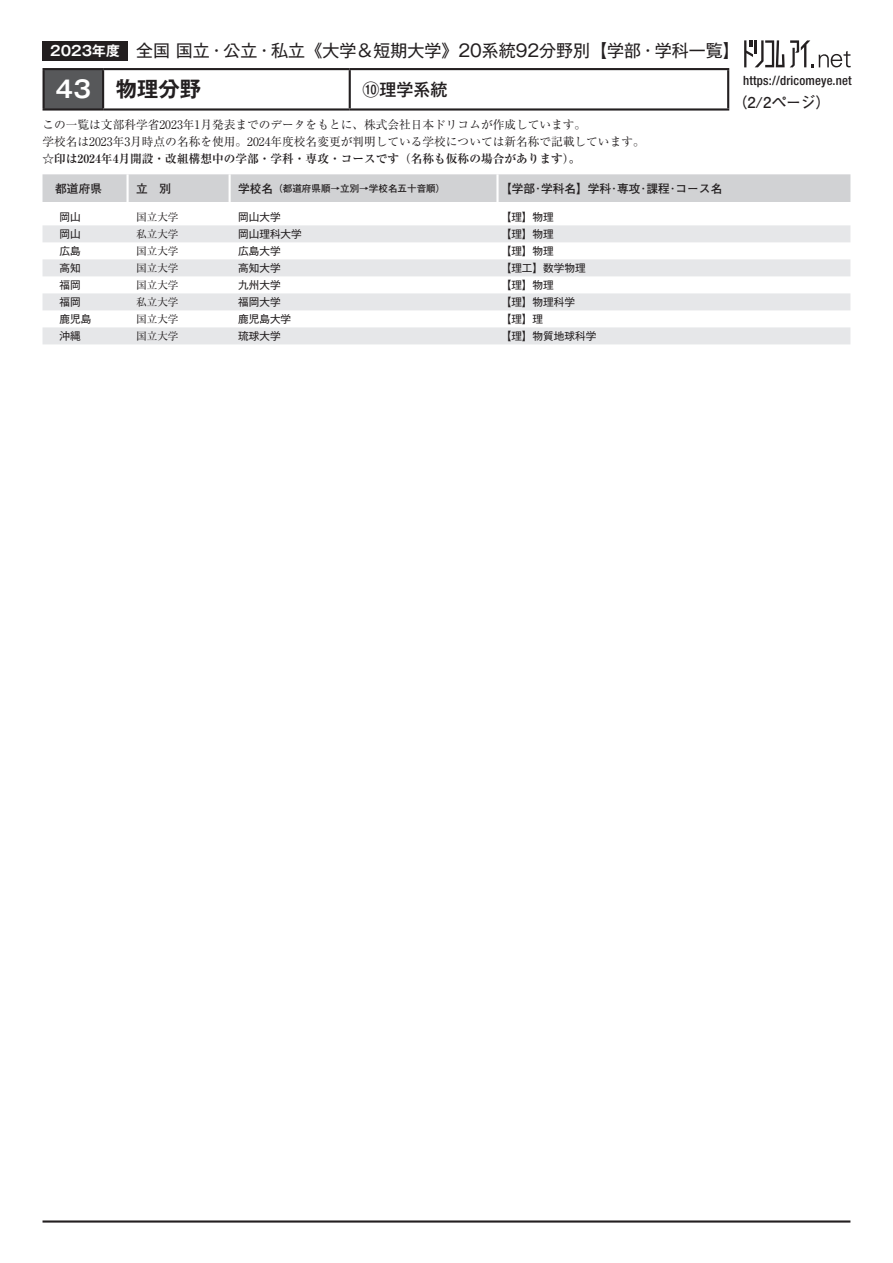
<style>
.page{position:relative;width:893px;height:1263px;background:#fff}
.page>*{position:absolute;margin:0;border:0;box-sizing:border-box;transform-origin:0 0}
.t1{font:700 21.3px "Gothic MB101 Pro De";color:#231f20}
.t2{font:16.95px "Gothic MB101 Pro";color:#231f20}
.t3{font:500 16.95px "Gothic MB101 Pro";color:#231f20}
.t4{font:700 14.85px "Futo Go B101 Pro";color:#231f20}
.t5{font:500 condensed 12.75px "Helvetica Neue LT Std";letter-spacing:.015em;color:#231f20}
.t6{font:11.7px/17px "Ryumin Pro";color:#231f20}
.t7{font:700 11.7px "Ryumin Pro";color:#231f20}
.t8{font:700 11.7px "Futo Go B101 Pro";color:#231f20}
.t9{font:10.65px "Gothic MB101 Pro";color:#231f20}
.t10{font:10.65px "Ryumin Pro";color:#231f20}
.t11{font:700 9.6px "Futo Go B101 Pro";color:#231f20}
.s1{font-family:"Gothic MB101 Pro De";font-weight:700;font-size:13.8px;color:#fff}
.s2{font-size:23.4px;color:#fff}
.s3{font-size:11.7px}
</style>
<div class="page">
<div style="left:43px;top:174px;width:807px;height:28px;background:#d1d2d4"></div>
<hr style="left:126px;top:174px;width:3px;height:28px;background:#fff">
<hr style="left:229px;top:174px;width:2px;height:28px;background:#fff">
<hr style="left:496px;top:174px;width:3px;height:28px;background:#fff">
<div style="left:43px;top:41px;width:85px;height:20px;background:#231f20"></div>
<svg style="left:744px;top:40px;width:107px;height:27px"></svg>
<hr style="left:43px;top:1220px;width:807px;height:2px;background:#231f20">
<div style="left:44px;top:69px;width:59px;height:40px;background:#57585a"></div>
<hr style="left:43px;top:68px;width:60px;height:2px;background:#231f20">
<hr style="left:43px;top:70px;width:2px;height:38px;background:#231f20">
<hr style="left:103px;top:68px;width:247px;height:2px;background:#231f20">
<hr style="left:102px;top:70px;width:2px;height:38px;background:#231f20">
<hr style="left:350px;top:68px;width:379px;height:2px;background:#231f20">
<hr style="left:349px;top:70px;width:2px;height:38px;background:#231f20">
<hr style="left:727px;top:70px;width:2px;height:38px;background:#231f20">
<hr style="left:43px;top:108px;width:60px;height:3px;background:#231f20">
<hr style="left:103px;top:108px;width:247px;height:3px;background:#231f20">
<hr style="left:350px;top:108px;width:379px;height:3px;background:#231f20">
<svg style="left:43px;top:225px;width:807px;height:119px;fill:#e6e7e9"></svg>
<h2 class="t2" style="left:50px;top:37px;width:691px"><span class="s1">2023年度</span> 全国 国立・公立・私立《大学＆短期大学》20系統92分野別【学部・学科一覧】</h2>
<h1 class="t1" style="left:56px;top:72px;width:147px"><span class="s2">43</span> 物理分野</h1>
<h2 class="t3" style="left:362px;top:75px;width:87px">⑩理学系統</h2>
<p class="t6" style="left:43px;top:116px;width:604px">この一覧は文部科学省2023年1月発表までのデータをもとに、株式会社日本ドリコムが作成しています。<br>学校名は2023年3月時点の名称を使用。2024年度校名変更が判明している学校については新名称で記載しています。</p>
<p class="t7" style="left:43px;top:150px;width:539px">☆印は2024年4月開設・改組構想中の学部・学科・専攻・コースです（名称も仮称の場合があります）。</p>
<p class="t8" style="left:55px;top:179px;width:48px">都道府県</p>
<p class="t8" style="left:136px;top:179px;width:37px">立　別</p>
<p class="t11" style="left:238px;top:180px;width:209px"><span class="s3">学校名</span>（都道府県順→立別→学校名五十音順）</p>
<p class="t8" style="left:500px;top:179px;width:224px">【学部･学科名】学科･専攻･課程･コース名</p>
<p class="t9" style="left:60px;top:208px;width:23px">岡山</p>
<p class="t10" style="left:136px;top:209px;width:44px">国立大学</p>
<p class="t9" style="left:238px;top:208px;width:44px">岡山大学</p>
<p class="t9" style="left:501px;top:208px;width:55px">【理】物理</p>
<p class="t9" style="left:60px;top:225px;width:23px">岡山</p>
<p class="t10" style="left:136px;top:226px;width:44px">私立大学</p>
<p class="t9" style="left:238px;top:225px;width:65px">岡山理科大学</p>
<p class="t9" style="left:501px;top:225px;width:55px">【理】物理</p>
<p class="t9" style="left:60px;top:242px;width:23px">広島</p>
<p class="t10" style="left:136px;top:243px;width:44px">国立大学</p>
<p class="t9" style="left:238px;top:242px;width:44px">広島大学</p>
<p class="t9" style="left:501px;top:242px;width:55px">【理】物理</p>
<p class="t9" style="left:60px;top:259px;width:23px">高知</p>
<p class="t10" style="left:136px;top:260px;width:44px">国立大学</p>
<p class="t9" style="left:238px;top:259px;width:44px">高知大学</p>
<p class="t9" style="left:501px;top:259px;width:87px">【理工】数学物理</p>
<p class="t9" style="left:60px;top:276px;width:23px">福岡</p>
<p class="t10" style="left:136px;top:277px;width:44px">国立大学</p>
<p class="t9" style="left:238px;top:276px;width:44px">九州大学</p>
<p class="t9" style="left:501px;top:276px;width:55px">【理】物理</p>
<p class="t9" style="left:60px;top:293px;width:23px">福岡</p>
<p class="t10" style="left:136px;top:294px;width:44px">私立大学</p>
<p class="t9" style="left:238px;top:293px;width:44px">福岡大学</p>
<p class="t9" style="left:501px;top:293px;width:76px">【理】物理科学</p>
<p class="t9" style="left:60px;top:310px;width:33px">鹿児島</p>
<p class="t10" style="left:136px;top:311px;width:44px">国立大学</p>
<p class="t9" style="left:238px;top:310px;width:55px">鹿児島大学</p>
<p class="t9" style="left:501px;top:310px;width:44px">【理】理</p>
<p class="t9" style="left:60px;top:327px;width:23px">沖縄</p>
<p class="t10" style="left:136px;top:328px;width:44px">国立大学</p>
<p class="t9" style="left:238px;top:327px;width:44px">琉球大学</p>
<p class="t9" style="left:501px;top:327px;width:97px">【理】物質地球科学</p>
<p class="t5" style="left:743px;top:73px;width:110px">https://dricomeye.net</p>
<p class="t4" style="left:732px;top:90px;width:100px">（2/2ページ）</p>
</div>
